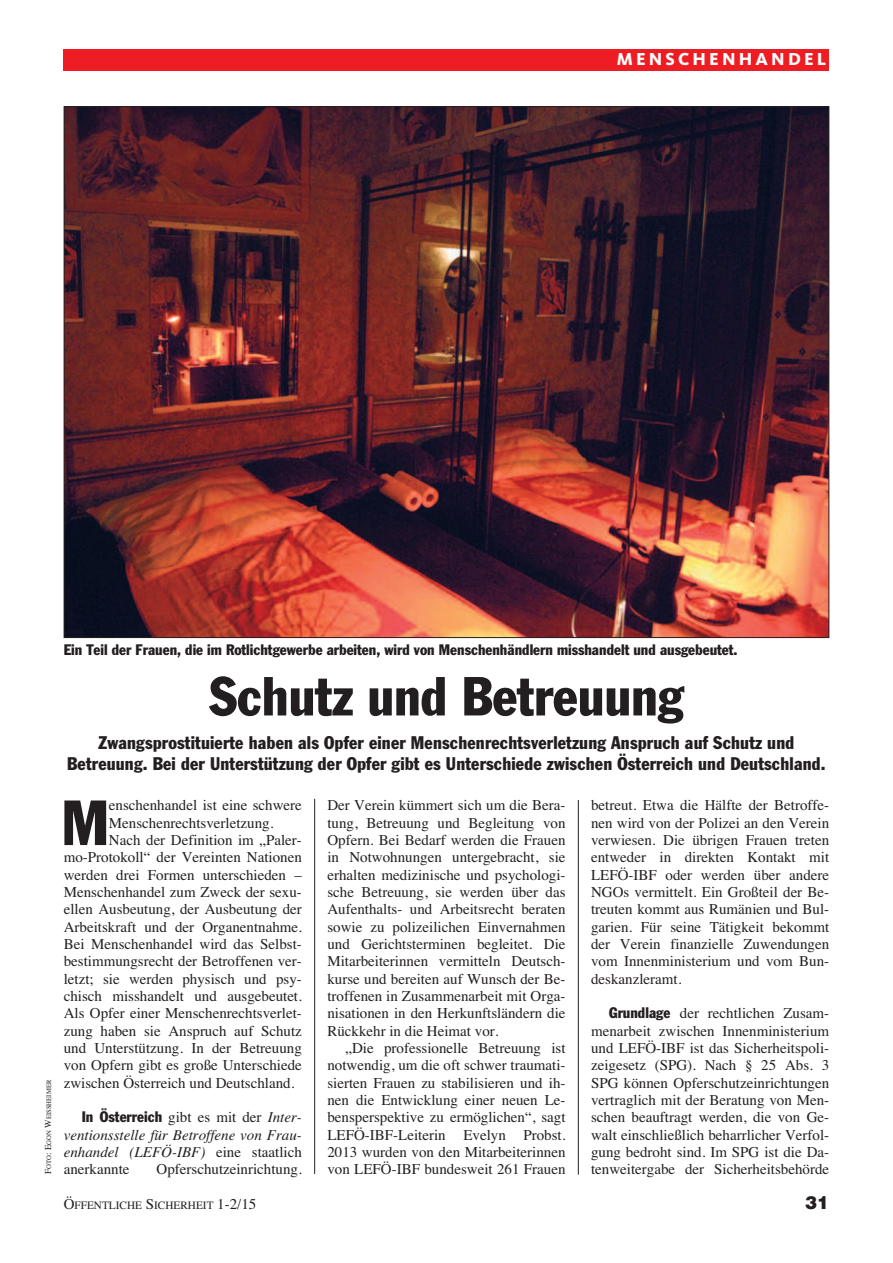
<style>
.page{position:relative;width:893px;height:1263px;background:#fff}
.page>*{position:absolute;margin:0;border:0;box-sizing:border-box;transform-origin:0 0}
.t1{font:condensed 62.55px "Franklin Gothic";color:#231f20}
.t2{font:condensed 54px "Franklin Gothic";color:#231f20}
.t3{font:condensed 18px/21.6px "Franklin Gothic";letter-spacing:.01em;color:#231f20;text-align:center}
.t4{font:800 18px "Kievit";letter-spacing:.175em;color:#fff}
.t5{font:900 18px "Helvetica";color:#231f20}
.t6{font:15px/17.4px "Times";color:#231f20;text-align:justify}
.t7{font:condensed 15px "Franklin Gothic";color:#231f20}
.t8{font:italic 15px/17.4px "Times";color:#231f20;text-align:justify}
.t9{font:11.25px "Times";color:#231f20}
.t10{font:6.75px "Times";color:#231f20}
.s1{font-size:9px}
.s2{font-family:"Times";font-stretch:normal}
.s3{font-family:"Times";font-style:italic;font-stretch:normal}
.s4{font-style:normal}
.s5{font-family:"Franklin Gothic";font-stretch:condensed}
.s6{font-size:15px}
</style>
<div class="page">
<hr style="left:314px;top:799px;width:1px;height:375px;background:#231f20">
<div style="left:64px;top:49px;width:765px;height:21px;background:#ee1d23"></div>
<hr style="left:578px;top:800px;width:1px;height:375px;background:#231f20">
<img style="left:66px;top:108px;width:761px;height:528px">
<p class="t4" style="left:617px;top:53px;width:211px">MENSCHENHANDEL</p>
<p class="t10" style="left:45px;top:1174px;width:96px;rotate:-90deg"><span class="s1">F</span>OTO<span class="s1">: E</span>GON <span class="s1">W</span>EISSHEIMER</p>
<p class="t7" style="left:64px;top:644px;width:675px">Ein Teil der Frauen, die im Rotlichtgewerbe arbeiten, wird von Menschenhändlern misshandelt und ausgebeutet.</p>
<h2 class="t2" style="left:209px;top:677px;width:476px">Schutz und Betreuung</h2>
<p class="t3" style="left:67px;top:733px;width:760px">Zwangsprostituierte haben als Opfer einer Menschenrechtsverletzung Anspruch auf Schutz und<br>Betreuung. Bei der Unterstützung der Opfer gibt es Unterschiede zwischen Österreich und Deutschland.</p>
<h1 class="t1" style="left:62px;top:800px;width:49px">M</h1>
<p class="t6" style="left:109px;top:796px;width:194px">enschenhandel ist eine schwere</p>
<p class="t6" style="left:109px;top:814px;width:166px">Menschenrechtsverletzung.</p>
<p class="t6" style="left:109px;top:831px;width:194px">Nach der Definition im „Paler-</p>
<p class="t6" style="left:64px;top:848px;width:240px">mo-Protokoll“ der Vereinten Nationen</p>
<p class="t6" style="left:64px;top:866px;width:240px">werden drei Formen unterschieden –</p>
<p class="t6" style="left:64px;top:883px;width:240px">Menschenhandel zum Zweck der sexu-</p>
<p class="t6" style="left:64px;top:900px;width:240px">ellen Ausbeutung, der Ausbeutung der</p>
<p class="t6" style="left:64px;top:918px;width:240px">Arbeitskraft und der Organentnahme.</p>
<p class="t6" style="left:64px;top:935px;width:240px">Bei Menschenhandel wird das Selbst-</p>
<p class="t6" style="left:64px;top:952px;width:240px">bestimmungsrecht der Betroffenen ver-</p>
<p class="t6" style="left:64px;top:970px;width:240px">letzt; sie werden physisch und psy-</p>
<p class="t6" style="left:64px;top:987px;width:240px">chisch misshandelt und ausgebeutet.</p>
<p class="t6" style="left:64px;top:1004px;width:240px">Als Opfer einer Menschenrechtsverlet-</p>
<p class="t6" style="left:64px;top:1022px;width:240px">zung haben sie Anspruch auf Schutz</p>
<p class="t6" style="left:64px;top:1039px;width:240px">und Unterstützung. In der Betreuung</p>
<p class="t6" style="left:64px;top:1056px;width:240px">von Opfern gibt es große Unterschiede</p>
<p class="t6" style="left:64px;top:1074px;width:232px">zwischen Österreich und Deutschland.</p>
<p class="t7" style="left:82px;top:1111px;width:222px">In Österreich <span class="s2">gibt es mit der</span> <span class="s3">Inter-</span></p>
<p class="t8" style="left:64px;top:1126px;width:240px">ventionsstelle für Betroffene von Frau&shy;enhandel (LEFÖ-IBF) <span class="s4">eine staatlich anerkannte</span></p>
<p class="t6" style="left:157px;top:1160px;width:147px">Opferschutzeinrichtung.</p>
<p class="t6" style="left:327px;top:797px;width:240px">Der Verein kümmert sich um die Bera&shy;tung, Betreuung und Begleitung von Opfern. Bei Bedarf werden die Frauen in Notwohnungen untergebracht, sie erhalten medizinische und psychologi&shy;sche Betreuung, sie werden über das Aufenthalts- und Arbeitsrecht beraten sowie zu polizeilichen Einvernahmen und Gerichtsterminen begleitet. Die Mitarbeiterinnen vermitteln Deutsch&shy;kurse und bereiten auf Wunsch der Be&shy;troffenen in Zusammenarbeit mit Orga&shy;nisationen in den Herkunftsländern die Rückkehr in die Heimat vor.</p>
<p class="t6" style="left:327px;top:1039px;width:240px;text-indent:18px">„Die professionelle Betreuung ist notwendig, um die oft schwer traumati&shy;sierten Frauen zu stabilisieren und ih&shy;nen die Entwicklung einer neuen Le&shy;bensperspektive zu ermöglichen“, sagt LEFÖ-IBF-Leiterin Evelyn Probst.<br>2013 wurden von den Mitarbeiterinnen von LEFÖ-IBF bundesweit 261 Frauen</p>
<p class="t6" style="left:591px;top:796px;width:240px">betreut. Etwa die Hälfte der Betroffe&shy;nen wird von der Polizei an den Verein verwiesen. Die übrigen Frauen treten entweder in direkten Kontakt mit LEFÖ-IBF oder werden über andere NGOs vermittelt. Ein Großteil der Be&shy;treuten kommt aus Rumänien und Bul&shy;garien. Für seine Tätigkeit bekommt der Verein finanzielle Zuwendungen vom Innenministerium und vom Bun&shy;deskanzleramt.</p>
<p class="t6" style="left:591px;top:1004px;width:240px;text-indent:18px"><span class="s5">Grundlage</span> der rechtlichen Zusam&shy;menarbeit zwischen Innenministerium und LEFÖ-IBF ist das Sicherheitspoli&shy;zeigesetz (SPG). Nach § 25 Abs. 3<br>SPG können Opferschutzeinrichtungen vertraglich mit der Beratung von Men&shy;schen beauftragt werden, die von Ge&shy;walt einschließlich beharrlicher Verfol&shy;gung bedroht sind. Im SPG ist die Da&shy;tenweitergabe der Sicherheitsbehörde</p>
<p class="t9" style="left:64px;top:1198px;width:194px"><span class="s6">Ö</span>FFENTLICHE <span class="s6">S</span>ICHERHEIT <span class="s6">1-2/15</span></p>
<p class="t5" style="left:805px;top:1192px;width:26px">31</p>
</div>
